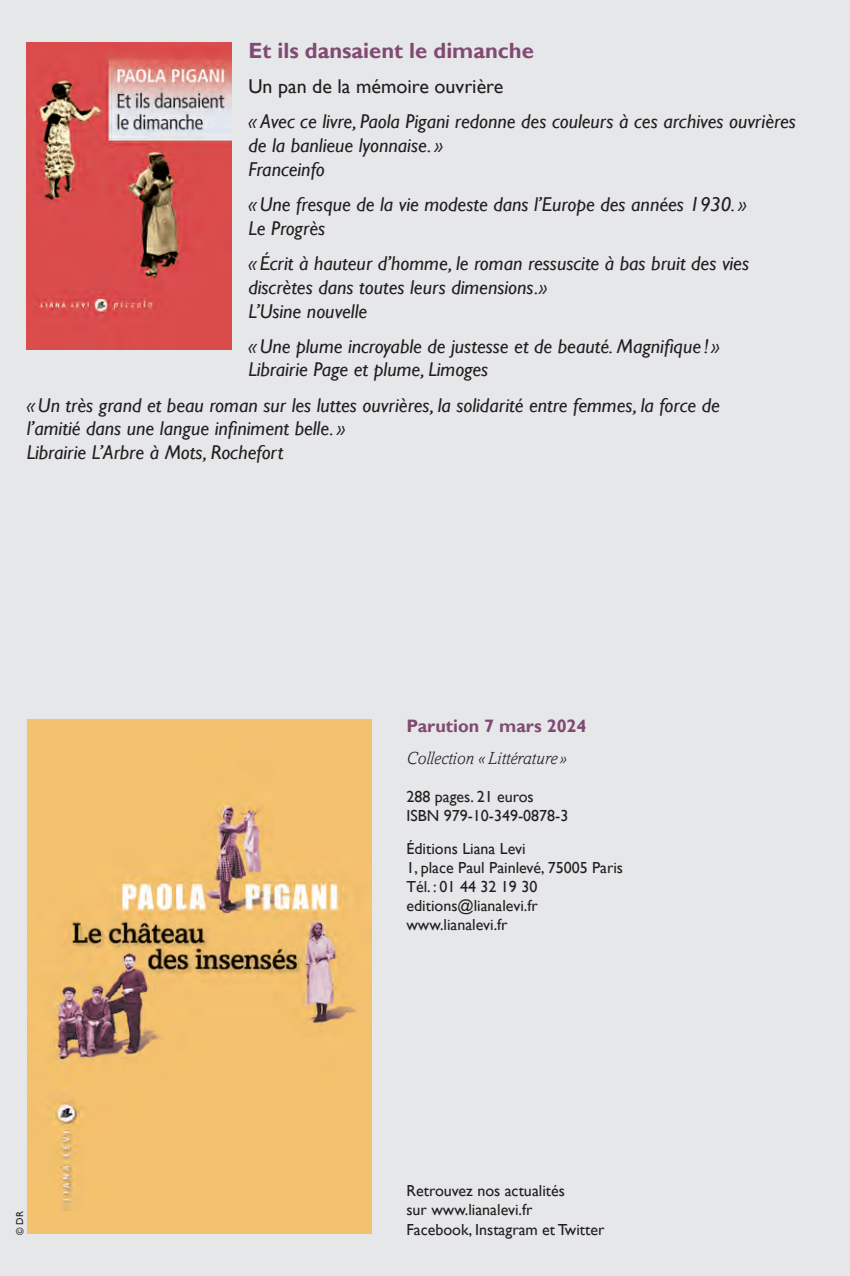
<style>
.page{position:relative;width:850px;height:1276px;background:#e6e7e9}
.page>*{position:absolute;margin:0;border:0;box-sizing:border-box;transform-origin:0 0}
.t1{font:700 22px "Gill Sans";color:#814a73}
.t2{font:italic 20px/23.8px "Gill Sans";color:#231f20}
.t3{font:italic 300 18px/31.6px "Amasis";color:#231f20}
.t4{font:16px/19.2px "Gill Sans";color:#231f20}
.t5{font:10px "Gill Sans";color:#231f20}
.s1{font-style:normal}
.s2{font-family:"Gill Sans";font-weight:700;font-style:normal;color:#814a73}
</style>
<div class="page">
<img style="left:27px;top:719px;width:344px;height:515px">
<img style="left:27px;top:43px;width:204px;height:306px">
<p class="t1" style="left:248px;top:37px;width:287px">Et ils dansaient le dimanche</p>
<p class="t2" style="left:248px;top:69px;width:549px;line-height:35.2px"><span class="s1">Un pan de la mémoire ouvrière<br></span>« Avec ce livre, Paola Pigani redonne des couleurs à ces archives ouvrières</p>
<p class="t2" style="left:248px;top:134px;width:196px">de la banlieue lyonnaise. »<br>Franceinfo</p>
<p class="t2" style="left:248px;top:193px;width:500px">«Une fresque de la vie modeste dans l’Europe des années 1930. »<br>Le Progrès</p>
<p class="t2" style="left:248px;top:252px;width:502px">«Écrit à hauteur d’homme, le roman ressuscite à bas bruit des vies discrètes dans toutes leurs dimensions.»<br>L’Usine nouvelle</p>
<p class="t2" style="left:248px;top:334px;width:473px">« Une plume incroyable de justesse et de beauté. Magnifique ! »<br>Librairie Page et plume, Limoges</p>
<p class="t2" style="left:27px;top:393px;width:695px">«Un très grand et beau roman sur les luttes ouvrières, la solidarité entre femmes, la force de l’amitié dans une langue infiniment belle. »<br>Librairie L’Arbre à Mots, Rochefort</p>
<p class="t5" style="left:14px;top:1235px;width:25px;rotate:-90deg">© DR</p>
<p class="t3" style="left:406px;top:710px;width:181px"><span class="s2">Parution 7 mars 2024<br></span>Collection «Littérature »</p>
<p class="t4" style="left:406px;top:787px;width:163px">288 pages. 21 euros<br>ISBN 979-10-349-0878-3</p>
<p class="t4" style="left:406px;top:839px;width:218px">Éditions Liana Levi<br>1, place Paul Painlevé, 75005 Paris<br>Tél. : 01 44 32 19 30 editions@lianalevi.fr www.lianalevi.fr</p>
<p class="t4" style="left:406px;top:1181px;width:200px">Retrouvez nos actualités<br>sur www.lianalevi.fr<br>Facebook, Instagram et Twitter</p>
</div>
